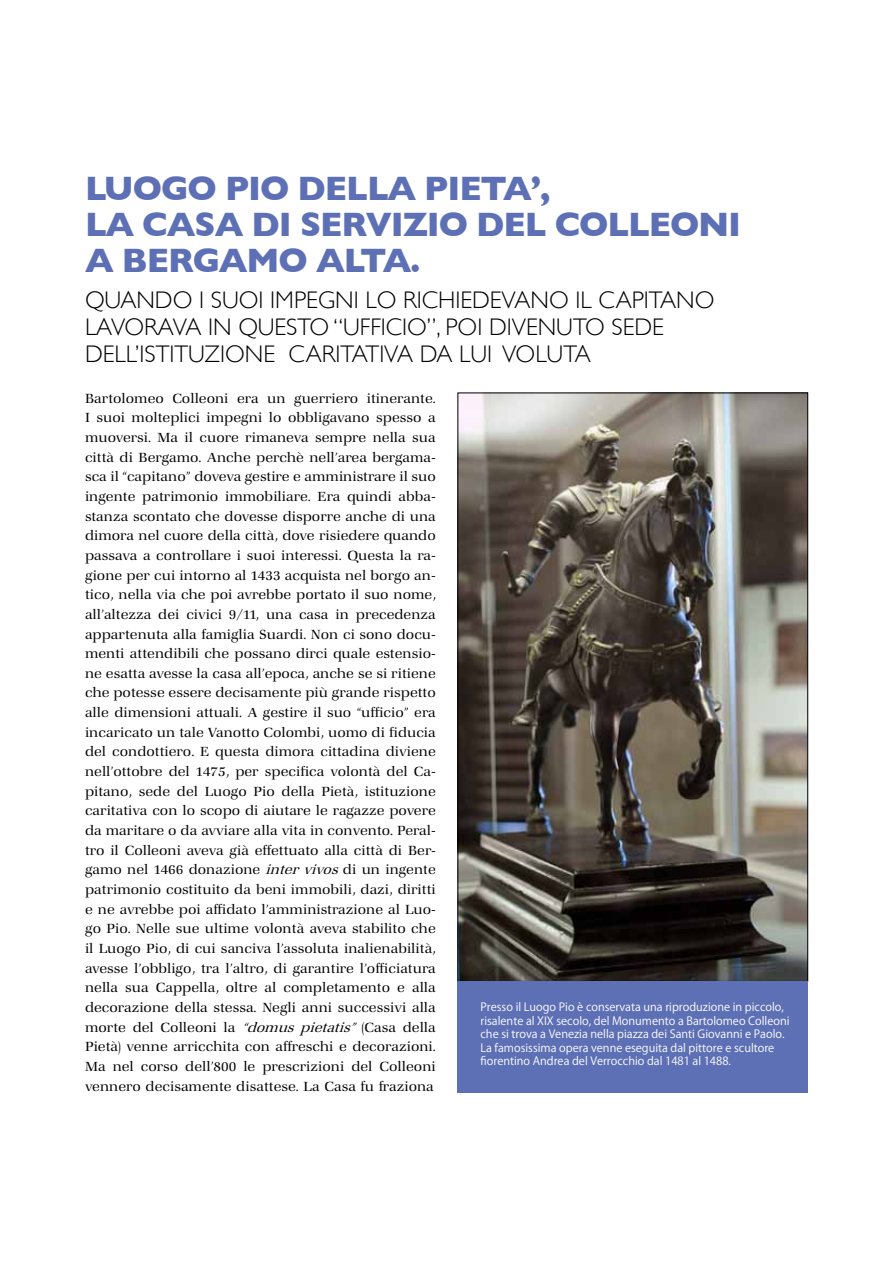
<style>
.page{position:relative;width:893px;height:1263px;background:#fff}
.page>*{position:absolute;margin:0;border:0;box-sizing:border-box;transform-origin:0 0}
.t1{font:700 34.5px/36px "Gill Sans";letter-spacing:-.03em;color:#5e70b5}
.t2{font:300 24px/27px "Gill Sans";color:#000}
.t3{font:300 14.25px/19.6px "Zapf Book SB";color:#000;text-align:justify}
.t4{font:11.25px/13.5px "Koz Go Pro";color:#fff}
.s1{font-style:italic}
</style>
<div class="page">
<img style="left:460px;top:395px;width:346px;height:584px">
<div style="left:457px;top:981px;width:351px;height:112px;background:#5e70b5"></div>
<h1 class="t1" style="left:85px;top:170px;width:658px">LUOGO PIO DELLA PIETA’,<br>LA CASA DI SERVIZIO DEL COLLEONI<br>A BERGAMO ALTA.</h1>
<h2 class="t2" style="left:85px;top:287px;width:631px">QUANDO I SUOI IMPEGNI LO RICHIEDEVANO IL CAPITANO<br>LAVORAVA IN QUESTO “UFFICIO”, POI DIVENUTO SEDE<br>DELL’ISTITUZIONE CARITATIVA DA LUI VOLUTA</h2>
<p class="t3" style="left:85px;top:389px;width:352px">Bartolomeo Colleoni era un guerriero itinerante.<br>I suoi molteplici impegni lo obbligavano spesso a muoversi. Ma il cuore rimaneva sempre nella sua città di Bergamo. Anche perchè nell’area bergama&shy;sca il “capitano” doveva gestire e amministrare il suo ingente patrimonio immobiliare. Era quindi abba&shy;stanza scontato che dovesse disporre anche di una dimora nel cuore della città, dove risiedere quando passava a controllare i suoi interessi. Questa la ra&shy;gione per cui intorno al 1433 acquista nel borgo an&shy;tico, nella via che poi avrebbe portato il suo nome, all’altezza dei civici 9/11, una casa in precedenza appartenuta alla famiglia Suardi. Non ci sono docu&shy;menti attendibili che possano dirci quale estensio&shy;ne esatta avesse la casa all’epoca, anche se si ritiene che potesse essere decisamente più grande rispetto alle dimensioni attuali. A gestire il suo “ufficio” era incaricato un tale Vanotto Colombi, uomo di fiducia del condottiero. E questa dimora cittadina diviene nell’ottobre del 1475, per specifica volontà del Ca&shy;pitano, sede del Luogo Pio della Pietà, istituzione caritativa con lo scopo di aiutare le ragazze povere da maritare o da avviare alla vita in convento. Peral&shy;tro il Colleoni aveva già effettuato alla città di Ber&shy;gamo nel 1466 donazione <span class="s1">intervivos</span>di un ingente patrimonio costituito da beni immobili, dazi, diritti e ne avrebbe poi affidato l’amministrazione al Luo&shy;go Pio. Nelle sue ultime volontà aveva stabilito che il Luogo Pio, di cui sanciva l’assoluta inalienabilità, avesse l’obbligo, tra l’altro, di garantire l’officiatura nella sua Cappella, oltre al completamento e alla decorazione della stessa. Negli anni successivi alla morte del Colleoni la <span class="s1">“domus pietatis”</span> (Casa della Pietà) venne arricchita con affreschi e decorazioni.<br>Ma nel corso dell’800 le prescrizioni del Colleoni vennero decisamente disattese. La Casa fu fraziona</p>
<p class="t4" style="left:480px;top:1000px;width:311px">Presso il Luogo Pio è conservata una riproduzione in piccolo, risalente al XIX secolo, del Monumento a Bartolomeo Colleoni che si trova a Venezia nella piazza dei Santi Giovanni e Paolo.<br>La famosissima opera venne eseguita dal pittore e scultore fiorentino Andrea del Verrocchio dal 1481 al 1488.</p>
</div>
